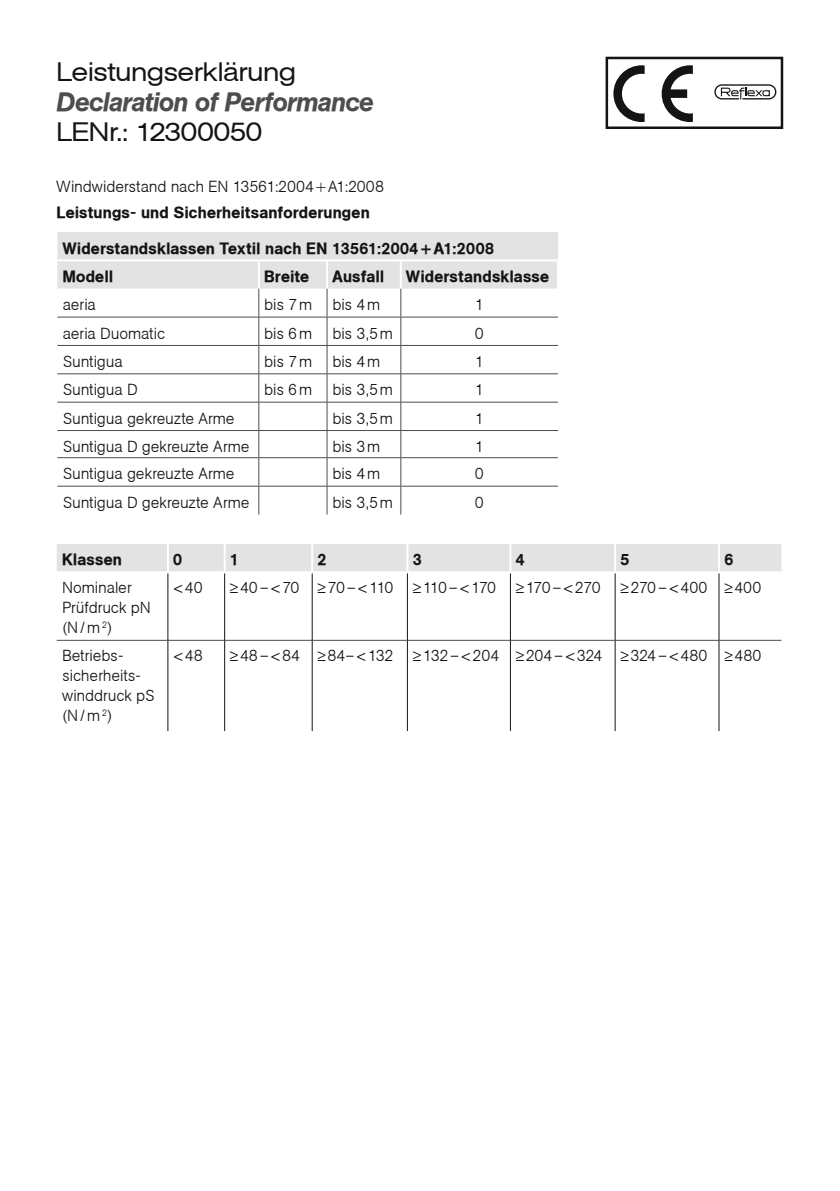
<style>
.page{position:relative;width:840px;height:1191px;background:#fff}
.page>*{position:absolute;margin:0;border:0;box-sizing:border-box;transform-origin:0 0}
.t1{font:26px "Agba Extended Normal";letter-spacing:.005em;color:#131413}
.t2{font:italic 500 26px "Agba";color:#4d4d4c}
.t3{font:700 16px/20px "Agba Small";letter-spacing:.01em;color:#131413}
.t4{font:16px/28.4px "Agba Medium Normal";letter-spacing:.03em;color:#131413}
.t5{font:700 16px "Agba Small";letter-spacing:-.015em;color:#131413}
</style>
<div class="page">
<svg style="left:613px;top:65px;width:31px;height:57px"></svg>
<svg style="left:661px;top:65px;width:31px;height:57px"></svg>
<svg style="left:714px;top:84px;width:62px;height:15px"></svg>
<div style="left:605px;top:57px;width:177px;height:72px;border:3px solid #131413"></div>
<div style="left:57px;top:544px;width:724px;height:27px;background:#e3e3e3"></div>
<hr style="left:57px;top:640px;width:110px;height:1px;background:#4d4d4c">
<hr style="left:168px;top:640px;width:56px;height:1px;background:#4d4d4c">
<hr style="left:225px;top:640px;width:87px;height:1px;background:#4d4d4c">
<hr style="left:312px;top:640px;width:95px;height:1px;background:#4d4d4c">
<hr style="left:407px;top:640px;width:103px;height:1px;background:#4d4d4c">
<hr style="left:510px;top:640px;width:104px;height:1px;background:#4d4d4c">
<hr style="left:615px;top:640px;width:103px;height:1px;background:#4d4d4c">
<hr style="left:718px;top:640px;width:63px;height:1px;background:#4d4d4c">
<hr style="left:167px;top:573px;width:1px;height:67px;background:#131413">
<hr style="left:224px;top:573px;width:1px;height:67px;background:#131413">
<hr style="left:312px;top:573px;width:1px;height:67px;background:#131413">
<hr style="left:407px;top:573px;width:1px;height:67px;background:#131413">
<hr style="left:510px;top:573px;width:1px;height:67px;background:#131413">
<hr style="left:614px;top:573px;width:1px;height:67px;background:#131413">
<hr style="left:718px;top:573px;width:1px;height:67px;background:#131413">
<hr style="left:167px;top:640px;width:1px;height:91px;background:#131413">
<hr style="left:224px;top:640px;width:1px;height:91px;background:#131413">
<hr style="left:312px;top:640px;width:1px;height:91px;background:#131413">
<hr style="left:407px;top:640px;width:1px;height:91px;background:#131413">
<hr style="left:510px;top:640px;width:1px;height:91px;background:#131413">
<hr style="left:614px;top:640px;width:1px;height:91px;background:#131413">
<hr style="left:718px;top:640px;width:1px;height:91px;background:#131413">
<hr style="left:167px;top:544px;width:2px;height:27px;background:#fff">
<hr style="left:223px;top:544px;width:2px;height:27px;background:#fff">
<hr style="left:311px;top:544px;width:2px;height:27px;background:#fff">
<hr style="left:406px;top:544px;width:2px;height:27px;background:#fff">
<hr style="left:509px;top:544px;width:2px;height:27px;background:#fff">
<hr style="left:613px;top:544px;width:2px;height:27px;background:#fff">
<hr style="left:717px;top:544px;width:2px;height:27px;background:#fff">
<svg style="left:57px;top:232px;width:500px;height:282px"></svg>
<h1 class="t1" style="left:57px;top:57px;width:241px">Leistungserklärung</h1>
<h1 class="t2" style="left:57px;top:87px;width:318px">Declaration of Performance</h1>
<h1 class="t1" style="left:57px;top:117px;width:207px">LENr.: 12300050</h1>
<p class="t3" style="left:57px;top:176px;width:328px">Windwiderstand nach EN 13561:2004+A1:2008</p>
<p class="t4" style="left:57px;top:198px;width:314px">Leistungs- und Sicherheitsanforderungen</p>
<p class="t4" style="left:63px;top:234px;width:432px">Widerstandsklassen Textil nach EN 13561:2004 + A1:2008<br>Modell</p>
<p class="t4" style="left:264px;top:262px;width:46px">Breite</p>
<p class="t4" style="left:332px;top:262px;width:53px">Ausfall</p>
<p class="t4" style="left:406px;top:262px;width:144px">Widerstandsklasse</p>
<p class="t3" style="left:63px;top:295px;width:34px">aeria</p>
<p class="t3" style="left:264px;top:295px;width:49px">bis 7 m</p>
<p class="t3" style="left:332px;top:295px;width:49px">bis 4m</p>
<p class="t3" style="left:475px;top:295px;width:10px">1</p>
<p class="t3" style="left:63px;top:323px;width:103px">aeria Duomatic</p>
<p class="t3" style="left:264px;top:323px;width:49px">bis 6m</p>
<p class="t3" style="left:332px;top:323px;width:62px">bis 3,5m</p>
<p class="t3" style="left:475px;top:323px;width:10px">0</p>
<p class="t3" style="left:63px;top:351px;width:61px">Suntigua</p>
<p class="t3" style="left:264px;top:351px;width:49px">bis 7 m</p>
<p class="t3" style="left:332px;top:351px;width:49px">bis 4m</p>
<p class="t3" style="left:475px;top:351px;width:10px">1</p>
<p class="t3" style="left:63px;top:380px;width:76px">Suntigua D</p>
<p class="t3" style="left:264px;top:380px;width:49px">bis 6m</p>
<p class="t3" style="left:332px;top:380px;width:62px">bis 3,5m</p>
<p class="t3" style="left:475px;top:380px;width:10px">1</p>
<p class="t3" style="left:63px;top:408px;width:173px">Suntigua gekreuzte Arme</p>
<p class="t3" style="left:332px;top:408px;width:62px">bis 3,5m</p>
<p class="t3" style="left:475px;top:408px;width:10px">1</p>
<p class="t3" style="left:63px;top:436px;width:188px">Suntigua D gekreuzte Arme</p>
<p class="t3" style="left:332px;top:436px;width:49px">bis 3m</p>
<p class="t3" style="left:475px;top:436px;width:10px">1</p>
<p class="t3" style="left:63px;top:464px;width:173px">Suntigua gekreuzte Arme</p>
<p class="t3" style="left:332px;top:464px;width:49px">bis 4m</p>
<p class="t3" style="left:475px;top:464px;width:10px">0</p>
<p class="t3" style="left:63px;top:492px;width:188px">Suntigua D gekreuzte Arme</p>
<p class="t3" style="left:332px;top:492px;width:62px">bis 3,5m</p>
<p class="t3" style="left:475px;top:492px;width:10px">0</p>
<p class="t4" style="left:62px;top:546px;width:61px">Klassen</p>
<p class="t4" style="left:173px;top:546px;width:10px">0</p>
<p class="t4" style="left:230px;top:546px;width:10px">1</p>
<p class="t4" style="left:318px;top:546px;width:10px">2</p>
<p class="t4" style="left:413px;top:546px;width:10px">3</p>
<p class="t4" style="left:516px;top:546px;width:10px">4</p>
<p class="t4" style="left:620px;top:546px;width:10px">5</p>
<p class="t4" style="left:724px;top:546px;width:10px">6</p>
<p class="t3" style="left:62px;top:577px;width:90px">Nominaler<br>Prüfdruck pN (N/m<sup>2</sup>)</p>
<p class="t3" style="left:173px;top:577px;width:31px">&lt;40</p>
<p class="t5" style="left:230px;top:578px;width:532px">≥ 40 – &lt; 70 ≥ 70 – &lt; 110 ≥ 110 – &lt; 170 ≥ 170 – &lt; 270 ≥ 270 – &lt; 400 ≥ 400</p>
<p class="t3" style="left:62px;top:645px;width:94px">Betriebs&shy;sicherheits&shy;winddruck pS (N/m<sup>2</sup>)</p>
<p class="t3" style="left:173px;top:645px;width:31px">&lt;48</p>
<p class="t3" style="left:230px;top:645px;width:532px">≥ 48 – &lt; 84 ≥ 84– &lt; 132 ≥ 132 – &lt; 204 ≥ 204 – &lt; 324 ≥ 324 – &lt; 480 ≥ 480</p>
</div>
